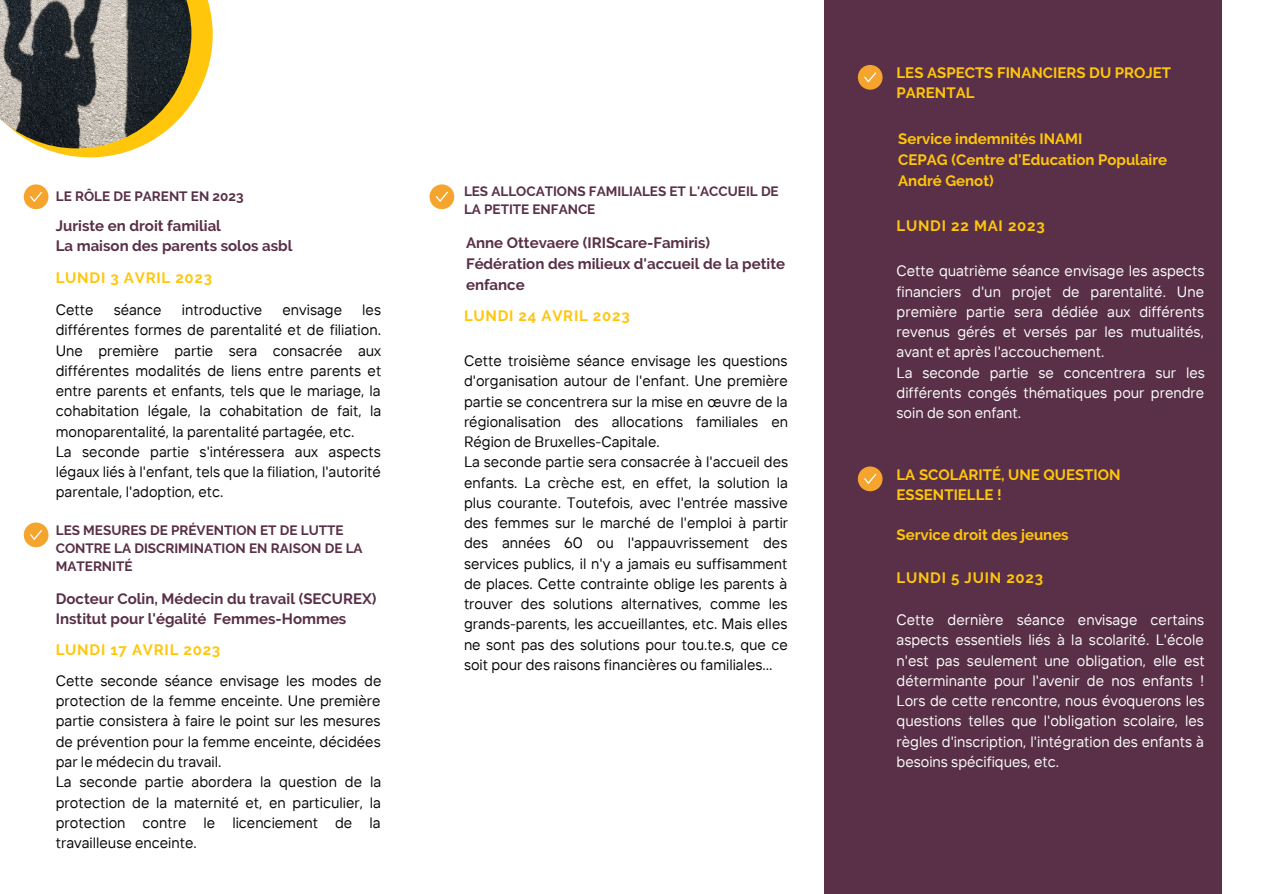
<style>
.page{position:relative;width:1263px;height:894px;background:#fff}
.page>*{position:absolute;margin:0;border:0;box-sizing:border-box;transform-origin:0 0}
.t1{font:15px/20.2px "TT Interphases";color:#040606}
.t2{font:15px/20.2px "TT Interphases";color:#fff}
.t3{font:700 15px/20.2px "Raleway";color:#593047}
.t4{font:700 15px/20.2px "Raleway";color:#ffc60b}
.t5{font:700 15px "Raleway";letter-spacing:.05em;color:#ffc60b}
.t6{font:700 13.5px/18px "Raleway";color:#593047}
</style>
<div class="page">
<svg style="left:43px;top:0;width:170px;height:157px"></svg>
<div style="left:824px;top:0;width:397px;height:893px;background:#593047"></div>
<svg style="left:24px;top:522px;width:24px;height:25px"></svg>
<img style="left:0;top:0;width:191px;height:148px">
<svg style="left:429px;top:184px;width:25px;height:25px"></svg>
<svg style="left:24px;top:184px;width:24px;height:25px"></svg>
<svg style="left:858px;top:466px;width:25px;height:25px"></svg>
<svg style="left:858px;top:65px;width:25px;height:25px"></svg>
<p class="t6" style="left:56px;top:187px;width:189px">LE RÔLE DE PARENT EN 2023</p>
<p class="t3" style="left:56px;top:216px;width:238px">Juriste en droit familial<br>La maison des parents solos asbl</p>
<p class="t5" style="left:56px;top:269px;width:158px">LUNDI 3 AVRIL 2023</p>
<p class="t1" style="left:56px;top:299px;width:39px">Cette</p>
<p class="t1" style="left:114px;top:299px;width:49px">séance</p>
<p class="t1" style="left:182px;top:299px;width:82px">introductive</p>
<p class="t1" style="left:283px;top:299px;width:61px">envisage</p>
<p class="t1" style="left:56px;top:299px;width:327px;text-indent:306px">les différentes formes de parentalité et de filiation.<br>Une première partie sera consacrée aux différentes modalités de liens entre parents et entre parents et enfants, tels que le mariage, la cohabitation légale, la cohabitation de fait, la monoparentalité, la parentalité partagée, etc.<br>La seconde partie s'intéressera aux aspects légaux liés à l'enfant, tels que la filiation, l'autorité parentale, l'adoption, etc.</p>
<p class="t6" style="left:56px;top:521px;width:308px">LES MESURES DE PRÉVENTION ET DE LUTTE<br>CONTRE LA DISCRIMINATION EN RAISON DE LA<br>MATERNITÉ</p>
<p class="t3" style="left:56px;top:588px;width:322px">Docteur Colin, Médecin du travail (SECUREX)<br>Institut pour l'égalité Femmes-Hommes</p>
<p class="t5" style="left:56px;top:641px;width:166px">LUNDI 17 AVRIL 2023</p>
<p class="t1" style="left:56px;top:670px;width:327px">Cette seconde séance envisage les modes de protection de la femme enceinte. Une première partie consistera à faire le point sur les mesures de prévention pour la femme enceinte, décidées par le médecin du travail.<br>La seconde partie abordera la question de la protection de la maternité et, en particulier, la protection contre le licenciement de la travailleuse enceinte.</p>
<p class="t6" style="left:464px;top:182px;width:316px">LES ALLOCATIONS FAMILIALES ET L'ACCUEIL DE<br>LA PETITE ENFANCE</p>
<p class="t3" style="left:466px;top:232px;width:321px;line-height:21px">Anne Ottevaere (IRIScare-Famiris)<br>Fédération des milieux d'accueil de la petite enfance</p>
<p class="t5" style="left:464px;top:306px;width:167px">LUNDI 24 AVRIL 2023</p>
<p class="t1" style="left:464px;top:350px;width:326px">Cette troisième séance envisage les questions d'organisation autour de l'enfant. Une première partie se concentrera sur la mise en œuvre de la régionalisation des allocations familiales en Région de Bruxelles-Capitale.<br>La seconde partie sera consacrée à l'accueil des enfants. La crèche est, en effet, la solution la plus courante. Toutefois, avec l'entrée massive des femmes sur le marché de l'emploi à partir des années 60 ou l'appauvrissement des services publics, il n'y a jamais eu suffisamment de places. Cette contrainte oblige les parents à trouver des solutions alternatives, comme les grands-parents, les accueillantes, etc. Mais elles ne sont pas des solutions pour tou.te.s, que ce soit pour des raisons financières ou familiales...</p>
<p class="t4" style="left:896px;top:63px;width:276px">LES ASPECTS FINANCIERS DU PROJET<br>PARENTAL</p>
<p class="t4" style="left:898px;top:128px;width:271px;line-height:21px">Service indemnités INAMI<br>CEPAG (Centre d'Education Populaire<br>André Genot)</p>
<p class="t5" style="left:896px;top:217px;width:150px">LUNDI 22 MAI 2023</p>
<p class="t2" style="left:896px;top:260px;width:310px">Cette quatrième séance envisage les aspects financiers d'un projet de parentalité. Une première partie sera dédiée aux différents revenus gérés et versés par les mutualités, avant et après l'accouchement.<br>La seconde partie se concentrera sur les différents congés thématiques pour prendre soin de son enfant.</p>
<p class="t4" style="left:896px;top:464px;width:226px">LA SCOLARITÉ, UNE QUESTION<br>ESSENTIELLE !</p>
<p class="t4" style="left:896px;top:525px;width:174px">Service droit des jeunes</p>
<p class="t5" style="left:896px;top:568px;width:148px">LUNDI 5 JUIN 2023</p>
<p class="t2" style="left:896px;top:609px;width:310px;text-align:justify">Cette dernière séance envisage certains aspects essentiels liés à la scolarité. L'école n'est pas seulement une obligation, elle est déterminante pour l'avenir de nos enfants !<br>Lors de cette rencontre, nous évoquerons les questions telles que l'obligation scolaire, les règles d'inscription, l'intégration des enfants à besoins spécifiques, etc.</p>
</div>
